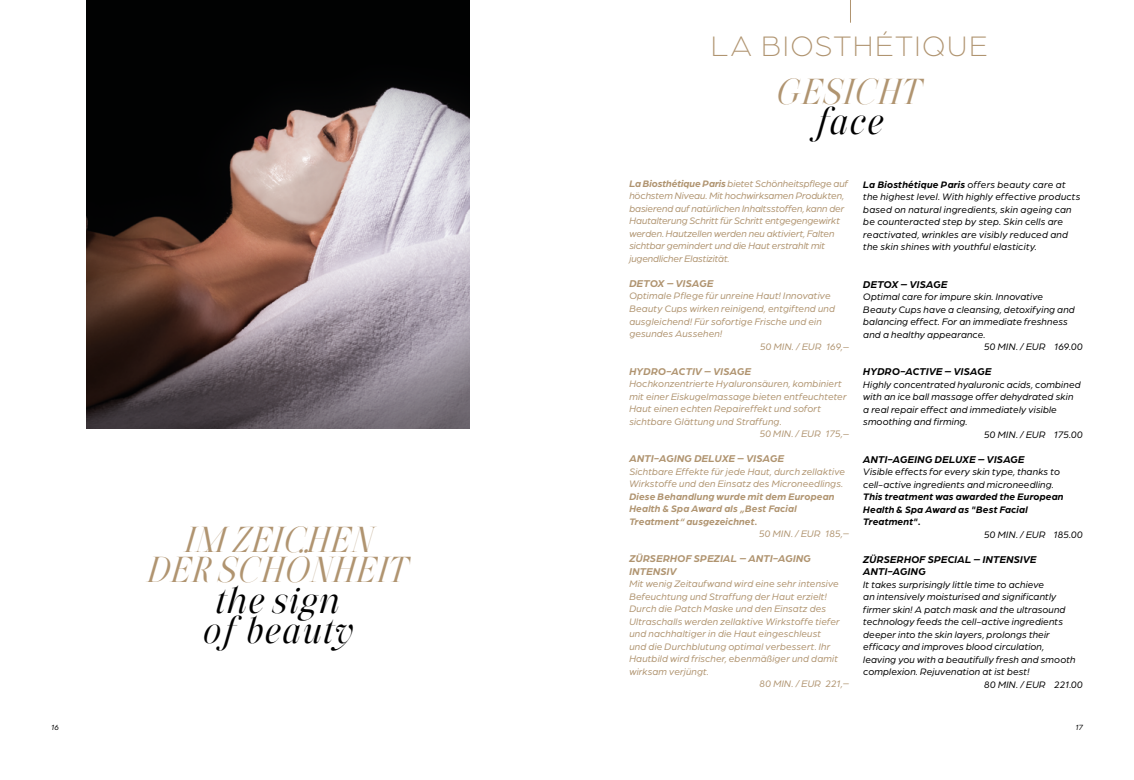
<style>
.page{position:relative;width:1134px;height:780px;background:#fff}
.page>*{position:absolute;margin:0;border:0;box-sizing:border-box;transform-origin:0 0}
.t1{font:italic 36px/30px "The Portray";letter-spacing:.035em;color:#b09470;text-align:center}
.t2{font:italic 36px/30px "The Portray";letter-spacing:.045em;color:#000;text-align:center}
.t3{font:300 30px "Arboria";letter-spacing:.05em;color:#b09470}
.t4{font:italic 700 10.5px/12.5px "Arboria";letter-spacing:.005em;color:#000}
.t5{font:italic 700 10.5px/12.5px "Arboria";letter-spacing:.005em;color:#b09470}
.t6{font:italic 10px/12.5px "Arboria";letter-spacing:.005em;color:#b09470}
.t7{font:italic 10px/12.5px "Arboria";letter-spacing:.01em;color:#000}
.t8{font:italic 700 10px/12.5px "Arboria";letter-spacing:.015em;color:#b09470}
.t9{font:italic 700 10px/12.5px "Arboria";letter-spacing:.01em;color:#000}
.t10{font:italic 8px "Arboria";color:#000}
.s1{font-weight:700}
</style>
<div class="page">
<svg style="left:850px;top:0;width:1px;height:23px"></svg>
<img style="left:86px;top:0;width:383px;height:428px">
<h1 class="t1" style="left:148px;top:520px;width:261px">IM ZEICHEN<br>DER SCHÖNHEIT</h1>
<h1 class="t2" style="left:203px;top:582px;width:150px">the sign of beauty</h1>
<h2 class="t3" style="left:711px;top:27px;width:278px">LA BIOSTHÉTIQUE</h2>
<h1 class="t1" style="left:777px;top:72px;width:146px">GESICHT</h1>
<h1 class="t2" style="left:813px;top:102px;width:72px">face</h1>
<p class="t6" style="left:629px;top:177px;width:220px"><span class="s1">La Biosthétique Paris</span> bietet Schönheitspflege auf höchstem Niveau. Mit hochwirksamen Produkten, basierend auf natürlichen Inhaltsstoffen, kann der Hautalterung Schritt für Schritt entgegengewirkt werden. Hautzellen werden neu aktiviert, Falten sichtbar gemindert und die Haut erstrahlt mit jugendlicher Elastizität.</p>
<p class="t5" style="left:629px;top:276px;width:86px">DETOX – VISAGE</p>
<p class="t6" style="left:629px;top:289px;width:203px">Optimale Pflege für unreine Haut! Innovative</p>
<p class="t6" style="left:629px;top:302px;width:207px">Beauty Cups wirken reinigend, entgiftend und</p>
<p class="t6" style="left:629px;top:314px;width:194px">ausgleichend! Für sofortige Frische und ein</p>
<p class="t6" style="left:629px;top:327px;width:95px">gesundes Aussehen!</p>
<p class="t6" style="left:760px;top:339px;width:90px">50 MIN. / EUR 169,–</p>
<p class="t5" style="left:629px;top:364px;width:123px">HYDRO-ACTIV – VISAGE</p>
<p class="t6" style="left:629px;top:377px;width:214px">Hochkonzentrierte Hyaluronsäuren, kombiniert</p>
<p class="t6" style="left:629px;top:389px;width:219px">mit einer Eiskugelmassage bieten entfeuchteter</p>
<p class="t6" style="left:629px;top:402px;width:193px">Haut einen echten Repaireffekt und sofort</p>
<p class="t6" style="left:629px;top:414px;width:154px">sichtbare Glättung und Straffung.</p>
<p class="t6" style="left:760px;top:427px;width:91px">50 MIN. / EUR 175,–</p>
<p class="t5" style="left:629px;top:451px;width:156px">ANTI-AGING DELUXE – VISAGE</p>
<p class="t6" style="left:629px;top:464px;width:217px">Sichtbare Effekte für jede Haut, durch zellaktive<br>Wirkstoffe und den Einsatz des Microneedlings.</p>
<p class="t8" style="left:629px;top:489px;width:207px">Diese Behandlung wurde mit dem European<br>Health &amp; Spa Award als „Best Facial<br>Treatment“ ausgezeichnet.</p>
<p class="t6" style="left:759px;top:527px;width:91px">50 MIN. / EUR 185,–</p>
<p class="t5" style="left:629px;top:551px;width:183px">ZÜRSERHOF SPEZIAL – ANTI-AGING<br>INTENSIV</p>
<p class="t6" style="left:629px;top:577px;width:211px">Mit wenig Zeitaufwand wird eine sehr intensive</p>
<p class="t6" style="left:629px;top:589px;width:199px">Befeuchtung und Straffung der Haut erzielt!</p>
<p class="t6" style="left:629px;top:602px;width:198px">Durch die Patch Maske und den Einsatz des</p>
<p class="t6" style="left:629px;top:614px;width:212px">Ultraschalls werden zellaktive Wirkstoffe tiefer</p>
<p class="t6" style="left:629px;top:627px;width:193px">und nachhaltiger in die Haut eingeschleust</p>
<p class="t6" style="left:629px;top:639px;width:203px">und die Durchblutung optimal verbessert. Ihr</p>
<p class="t6" style="left:629px;top:652px;width:210px">Hautbild wird frischer, ebenmäßiger und damit</p>
<p class="t6" style="left:629px;top:664px;width:81px">wirksam verjüngt.</p>
<p class="t6" style="left:760px;top:677px;width:91px">80 MIN. / EUR 221,–</p>
<p class="t7" style="left:863px;top:178px;width:219px"><span class="s1">La Biosthétique Paris</span> offers beauty care at the highest level. With highly effective products based on natural ingredients, skin ageing can be counteracted step by step. Skin cells are reactivated, wrinkles are visibly reduced and the skin shines with youthful elasticity.</p>
<p class="t4" style="left:863px;top:277px;width:86px">DETOX – VISAGE</p>
<p class="t7" style="left:863px;top:290px;width:181px">Optimal care for impure skin. Innovative</p>
<p class="t7" style="left:863px;top:303px;width:213px">Beauty Cups have a cleansing, detoxifying and</p>
<p class="t7" style="left:863px;top:315px;width:206px">balancing effect. For an immediate freshness</p>
<p class="t7" style="left:863px;top:328px;width:124px">and a healthy appearance.</p>
<p class="t7" style="left:984px;top:340px;width:100px">50 MIN. / EUR 169.00</p>
<p class="t4" style="left:863px;top:365px;width:130px">HYDRO-ACTIVE – VISAGE</p>
<p class="t7" style="left:863px;top:378px;width:219px">Highly concentrated hyaluronic acids, combined</p>
<p class="t7" style="left:863px;top:390px;width:212px">with an ice ball massage offer dehydrated skin</p>
<p class="t7" style="left:863px;top:403px;width:195px">a real repair effect and immediately visible</p>
<p class="t7" style="left:863px;top:415px;width:106px">smoothing and firming.</p>
<p class="t7" style="left:984px;top:428px;width:100px">50 MIN. / EUR 175.00</p>
<p class="t4" style="left:863px;top:452px;width:163px">ANTI-AGEING DELUXE – VISAGE</p>
<p class="t7" style="left:863px;top:465px;width:198px">Visible effects for every skin type, thanks to cell-active ingredients and microneedling.</p>
<p class="t9" style="left:863px;top:490px;width:202px">This treatment was awarded the European<br>Health &amp; Spa Award as "Best Facial<br>Treatment".</p>
<p class="t7" style="left:984px;top:528px;width:100px">50 MIN. / EUR 185.00</p>
<p class="t4" style="left:863px;top:552px;width:175px">ZÜRSERHOF SPECIAL – INTENSIVE<br>ANTI-AGING</p>
<p class="t7" style="left:863px;top:578px;width:182px">It takes surprisingly little time to achieve</p>
<p class="t7" style="left:863px;top:590px;width:195px">an intensively moisturised and significantly</p>
<p class="t7" style="left:863px;top:603px;width:204px">firmer skin! A patch mask and the ultrasound</p>
<p class="t7" style="left:863px;top:615px;width:201px">technology feeds the cell-active ingredients</p>
<p class="t7" style="left:863px;top:628px;width:188px">deeper into the skin layers, prolongs their</p>
<p class="t7" style="left:863px;top:640px;width:182px">efficacy and improves blood circulation,</p>
<p class="t7" style="left:863px;top:653px;width:214px">leaving you with a beautifully fresh and smooth</p>
<p class="t7" style="left:863px;top:665px;width:168px">complexion. Rejuvenation at ist best!</p>
<p class="t7" style="left:984px;top:678px;width:100px">80 MIN. / EUR 221.00</p>
<p class="t10" style="left:51px;top:722px;width:9px">16</p>
<p class="t10" style="left:1075px;top:722px;width:9px">17</p>
</div>
